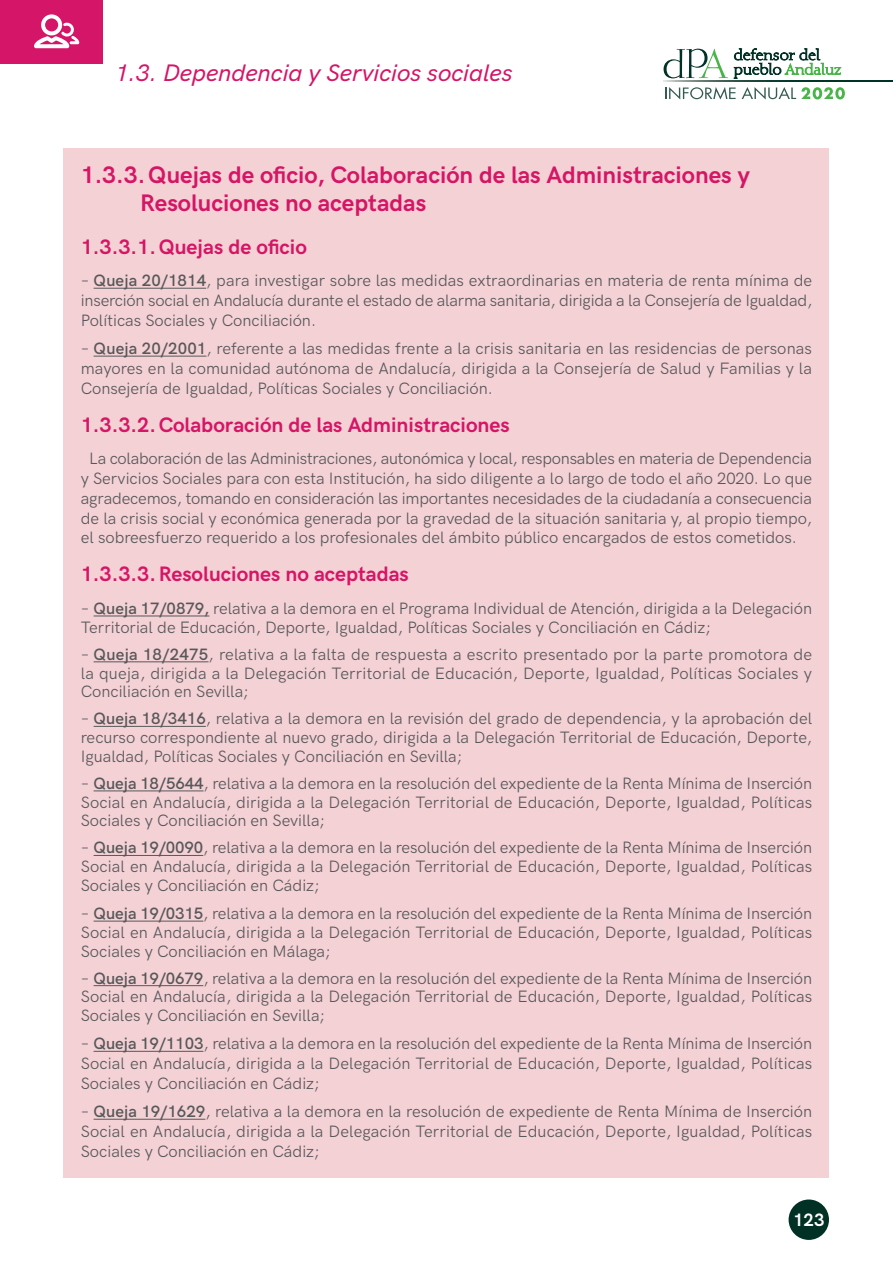
<style>
.page{position:relative;width:893px;height:1263px;background:#fff}
.page>*{position:absolute;margin:0;border:0;box-sizing:border-box;transform-origin:0 0}
.t1{font:700 24px/28.8px "HK Grotesk";color:#d51566}
.t2{font:italic 500 24px "HK Grotesk";color:#d51566}
.t3{font:700 21px "HK Grotesk";color:#d51566}
.t4{font:700 18px "HK Grotesk";color:#fff}
.t5{font:16.5px/18.8px "HK Grotesk";color:#57585a;text-align:justify}
.s1{font-weight:600}
</style>
<div class="page">
<div style="left:64px;top:149px;width:765px;height:1029px;background:#f4d1d5"></div>
<hr style="left:94px;top:288px;width:112px;height:1px;background:#57585a">
<hr style="left:94px;top:356px;width:112px;height:1px;background:#57585a">
<hr style="left:94px;top:616px;width:115px;height:1px;background:#57585a">
<hr style="left:94px;top:661px;width:115px;height:1px;background:#57585a">
<hr style="left:94px;top:726px;width:112px;height:1px;background:#57585a">
<hr style="left:94px;top:790px;width:110px;height:1px;background:#57585a">
<hr style="left:94px;top:855px;width:109px;height:1px;background:#57585a">
<hr style="left:94px;top:921px;width:109px;height:1px;background:#57585a">
<hr style="left:94px;top:985px;width:109px;height:1px;background:#57585a">
<hr style="left:94px;top:1051px;width:109px;height:1px;background:#57585a">
<hr style="left:94px;top:1119px;width:111px;height:1px;background:#57585a">
<div style="left:0;top:0;width:102px;height:64px;background:#d51567"></div>
<svg style="left:34px;top:14px;width:45px;height:34px"></svg>
<svg style="left:734px;top:49px;width:107px;height:30px"></svg>
<svg style="left:664px;top:49px;width:64px;height:29px"></svg>
<svg style="left:664px;top:81px;width:229px;height:1px"></svg>
<svg style="left:665px;top:87px;width:71px;height:13px"></svg>
<svg style="left:742px;top:87px;width:103px;height:13px"></svg>
<div style="left:789px;top:1199px;width:40px;height:41px;background:#003124;border-radius:50%"></div>
<h1 class="t2" style="left:115px;top:54px;width:399px">1.3. Dependencia y Servicios sociales</h1>
<h1 class="t1" style="left:140px;top:158px;width:611px;text-indent:-60px">1.3.3.Quejas de oficio, Colaboración de las Administraciones y<br>Resoluciones no aceptadas</h1>
<p class="t3" style="left:81px;top:231px;width:228px">1.3.3.1.Quejas de oficio</p>
<p class="t5" style="left:81px;top:269px;width:733px;line-height:19.8px">– <span class="s1">Queja 20/1814</span>, para investigar sobre las medidas extraordinarias en materia de renta mínima de inserción social en Andalucía durante el estado de alarma sanitaria, dirigida a la Consejería de Igualdad, Políticas Sociales y Conciliación.</p>
<p class="t5" style="left:81px;top:337px;width:733px;line-height:19.8px">– <span class="s1">Queja 20/2001</span>, referente a las medidas frente a la crisis sanitaria en las residencias de personas mayores en la comunidad autónoma de Andalucía, dirigida a la Consejería de Salud y Familias y la Consejería de Igualdad, Políticas Sociales y Conciliación.</p>
<p class="t3" style="left:81px;top:409px;width:431px">1.3.3.2.Colaboración de las Administraciones</p>
<p class="t5" style="left:81px;top:447px;width:733px;line-height:19.8px;text-indent:8px">La colaboración de las Administraciones, autonómica y local, responsables en materia de Dependencia y Servicios Sociales para con esta Institución, ha sido diligente a lo largo de todo el año 2020. Lo que agradecemos, tomando en consideración las importantes necesidades de la ciudadanía a consecuencia de la crisis social y económica generada por la gravedad de la situación sanitaria y, al propio tiempo, el sobreesfuerzo requerido a los profesionales del ámbito público encargados de estos cometidos.</p>
<p class="t3" style="left:81px;top:558px;width:330px">1.3.3.3.Resoluciones no aceptadas</p>
<p class="t5" style="left:81px;top:598px;width:733px">– <span class="s1">Queja 17/0879,</span> relativa a la demora en el Programa Individual de Atención, dirigida a la Delegación<br>Territorial de Educación, Deporte, Igualdad, Políticas Sociales y Conciliación en Cádiz;</p>
<p class="t5" style="left:81px;top:643px;width:733px">– <span class="s1">Queja 18/2475</span>, relativa a la falta de respuesta a escrito presentado por la parte promotora de la queja, dirigida a la Delegación Territorial de Educación, Deporte, Igualdad, Políticas Sociales y Conciliación en Sevilla;</p>
<p class="t5" style="left:81px;top:708px;width:733px">– <span class="s1">Queja 18/3416</span>, relativa a la demora en la revisión del grado de dependencia, y la aprobación del recurso correspondiente al nuevo grado, dirigida a la Delegación Territorial de Educación, Deporte, Igualdad, Políticas Sociales y Conciliación en Sevilla;</p>
<p class="t5" style="left:81px;top:773px;width:733px">– <span class="s1">Queja 18/5644</span>, relativa a la demora en la resolución del expediente de la Renta Mínima de Inserción Social en Andalucía, dirigida a la Delegación Territorial de Educación, Deporte, Igualdad, Políticas Sociales y Conciliación en Sevilla;</p>
<p class="t5" style="left:81px;top:837px;width:733px">– <span class="s1">Queja 19/0090</span>, relativa a la demora en la resolución del expediente de la Renta Mínima de Inserción Social en Andalucía, dirigida a la Delegación Territorial de Educación, Deporte, Igualdad, Políticas Sociales y Conciliación en Cádiz;</p>
<p class="t5" style="left:81px;top:903px;width:733px">– <span class="s1">Queja 19/0315</span>, relativa a la demora en la resolución del expediente de la Renta Mínima de Inserción Social en Andalucía, dirigida a la Delegación Territorial de Educación, Deporte, Igualdad, Políticas Sociales y Conciliación en Málaga;</p>
<p class="t5" style="left:81px;top:967px;width:733px">– <span class="s1">Queja 19/0679</span>, relativa a la demora en la resolución del expediente de la Renta Mínima de Inserción Social en Andalucía, dirigida a la Delegación Territorial de Educación, Deporte, Igualdad, Políticas Sociales y Conciliación en Sevilla;</p>
<p class="t5" style="left:81px;top:1032px;width:733px;line-height:19.8px">– <span class="s1">Queja 19/1103</span>, relativa a la demora en la resolución del expediente de la Renta Mínima de Inserción Social en Andalucía, dirigida a la Delegación Territorial de Educación, Deporte, Igualdad, Políticas Sociales y Conciliación en Cádiz;</p>
<p class="t5" style="left:81px;top:1100px;width:733px;line-height:19.8px">– <span class="s1">Queja 19/1629</span>, relativa a la demora en la resolución de expediente de Renta Mínima de Inserción Social en Andalucía, dirigida a la Delegación Territorial de Educación, Deporte, Igualdad, Políticas Sociales y Conciliación en Cádiz;</p>
<p class="t4" style="left:793px;top:1206px;width:33px">123</p>
</div>
